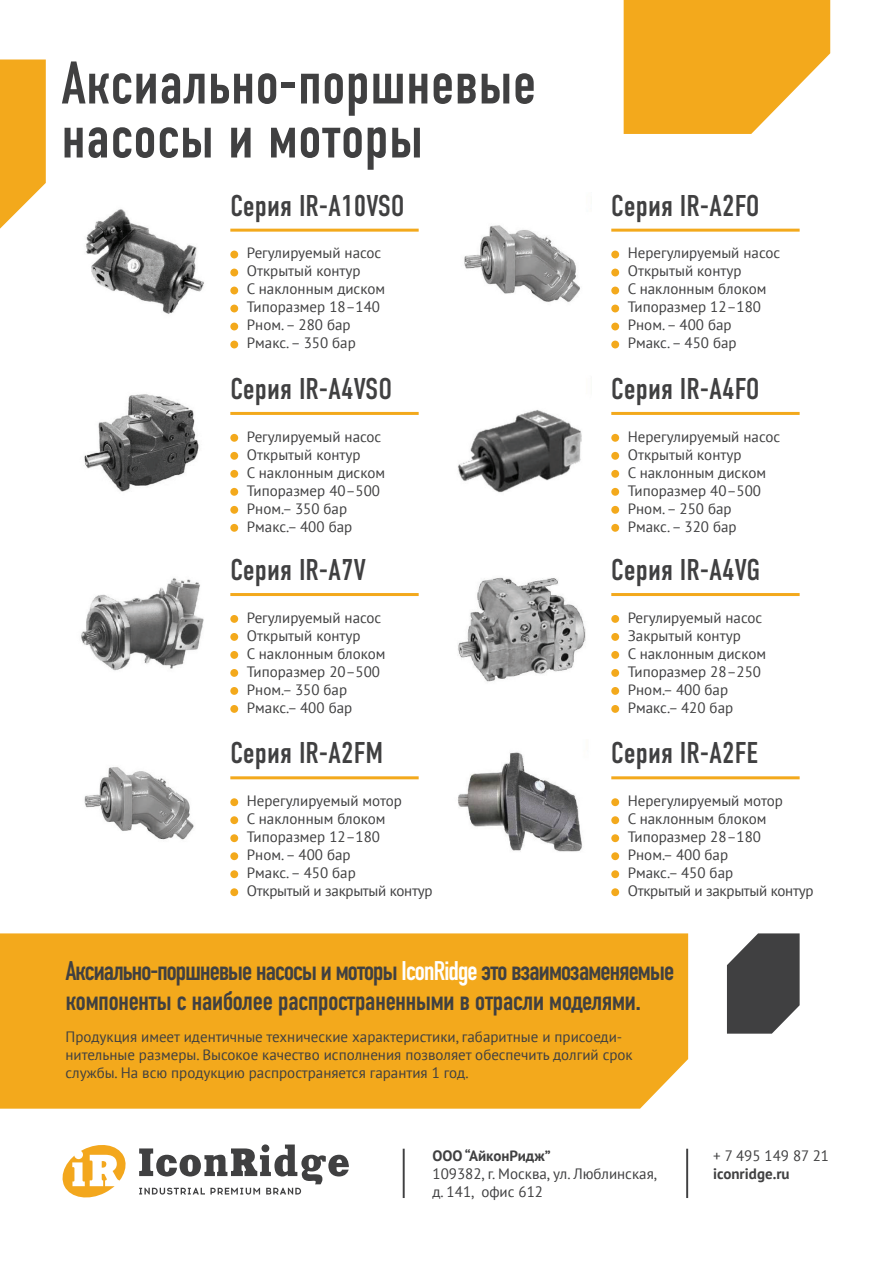
<style>
.page{position:relative;width:893px;height:1263px;background:#fff}
.page>*{position:absolute;margin:0;border:0;box-sizing:border-box;transform-origin:0 0}
.t1{font:60px/54px "DIN Condensed C";color:#404041}
.t2{font:30px "DIN Condensed C";color:#404041}
.t3{font:27px/30px "DIN Condensed C";letter-spacing:-.055em;color:#404041}
.t4{font:15px/18px "PT Sans";color:#404041}
.t5{font:700 15px "PT Sans";color:#404041}
.s1{color:#fff}
</style>
<div class="page">
<div style="left:0;top:933px;width:688px;height:176px;background:#f3a91c"></div>
<svg style="left:624px;top:0;width:206px;height:134px;background:#f4b235"></svg>
<svg style="left:727px;top:933px;width:73px;height:101px;background:#59595a"></svg>
<div style="left:611px;top:251px;width:8px;height:7px;background:#f3a91c;border-radius:50%"></div>
<div style="left:611px;top:269px;width:8px;height:7px;background:#f3a91c;border-radius:50%"></div>
<div style="left:611px;top:287px;width:8px;height:7px;background:#f3a91c;border-radius:50%"></div>
<div style="left:611px;top:305px;width:8px;height:7px;background:#f3a91c;border-radius:50%"></div>
<div style="left:611px;top:323px;width:8px;height:7px;background:#f3a91c;border-radius:50%"></div>
<div style="left:611px;top:341px;width:8px;height:7px;background:#f3a91c;border-radius:50%"></div>
<div style="left:611px;top:434px;width:8px;height:8px;background:#f3a91c;border-radius:50%"></div>
<div style="left:611px;top:452px;width:8px;height:8px;background:#f3a91c;border-radius:50%"></div>
<div style="left:611px;top:470px;width:8px;height:8px;background:#f3a91c;border-radius:50%"></div>
<div style="left:611px;top:488px;width:8px;height:8px;background:#f3a91c;border-radius:50%"></div>
<div style="left:611px;top:506px;width:8px;height:8px;background:#f3a91c;border-radius:50%"></div>
<div style="left:611px;top:524px;width:8px;height:8px;background:#f3a91c;border-radius:50%"></div>
<div style="left:611px;top:615px;width:8px;height:8px;background:#f3a91c;border-radius:50%"></div>
<div style="left:611px;top:633px;width:8px;height:8px;background:#f3a91c;border-radius:50%"></div>
<div style="left:611px;top:651px;width:8px;height:8px;background:#f3a91c;border-radius:50%"></div>
<div style="left:611px;top:669px;width:8px;height:8px;background:#f3a91c;border-radius:50%"></div>
<div style="left:611px;top:687px;width:8px;height:8px;background:#f3a91c;border-radius:50%"></div>
<div style="left:611px;top:705px;width:8px;height:8px;background:#f3a91c;border-radius:50%"></div>
<div style="left:611px;top:798px;width:8px;height:8px;background:#f3a91c;border-radius:50%"></div>
<div style="left:611px;top:816px;width:8px;height:8px;background:#f3a91c;border-radius:50%"></div>
<div style="left:611px;top:834px;width:8px;height:8px;background:#f3a91c;border-radius:50%"></div>
<div style="left:611px;top:852px;width:8px;height:8px;background:#f3a91c;border-radius:50%"></div>
<div style="left:611px;top:870px;width:8px;height:8px;background:#f3a91c;border-radius:50%"></div>
<div style="left:611px;top:888px;width:8px;height:8px;background:#f3a91c;border-radius:50%"></div>
<div style="left:230px;top:251px;width:8px;height:7px;background:#f3a91c;border-radius:50%"></div>
<div style="left:230px;top:269px;width:8px;height:7px;background:#f3a91c;border-radius:50%"></div>
<div style="left:230px;top:287px;width:8px;height:7px;background:#f3a91c;border-radius:50%"></div>
<div style="left:230px;top:305px;width:8px;height:7px;background:#f3a91c;border-radius:50%"></div>
<div style="left:230px;top:323px;width:8px;height:7px;background:#f3a91c;border-radius:50%"></div>
<div style="left:230px;top:341px;width:8px;height:7px;background:#f3a91c;border-radius:50%"></div>
<div style="left:230px;top:434px;width:8px;height:8px;background:#f3a91c;border-radius:50%"></div>
<div style="left:230px;top:452px;width:8px;height:8px;background:#f3a91c;border-radius:50%"></div>
<div style="left:230px;top:470px;width:8px;height:8px;background:#f3a91c;border-radius:50%"></div>
<div style="left:230px;top:488px;width:8px;height:8px;background:#f3a91c;border-radius:50%"></div>
<div style="left:230px;top:506px;width:8px;height:8px;background:#f3a91c;border-radius:50%"></div>
<div style="left:230px;top:524px;width:8px;height:8px;background:#f3a91c;border-radius:50%"></div>
<div style="left:230px;top:615px;width:8px;height:8px;background:#f3a91c;border-radius:50%"></div>
<div style="left:230px;top:633px;width:8px;height:8px;background:#f3a91c;border-radius:50%"></div>
<div style="left:230px;top:651px;width:8px;height:8px;background:#f3a91c;border-radius:50%"></div>
<div style="left:230px;top:669px;width:8px;height:8px;background:#f3a91c;border-radius:50%"></div>
<div style="left:230px;top:687px;width:8px;height:8px;background:#f3a91c;border-radius:50%"></div>
<div style="left:230px;top:705px;width:8px;height:8px;background:#f3a91c;border-radius:50%"></div>
<div style="left:230px;top:798px;width:8px;height:8px;background:#f3a91c;border-radius:50%"></div>
<div style="left:230px;top:816px;width:8px;height:8px;background:#f3a91c;border-radius:50%"></div>
<div style="left:230px;top:834px;width:8px;height:8px;background:#f3a91c;border-radius:50%"></div>
<div style="left:230px;top:852px;width:8px;height:8px;background:#f3a91c;border-radius:50%"></div>
<div style="left:230px;top:870px;width:8px;height:8px;background:#f3a91c;border-radius:50%"></div>
<div style="left:230px;top:888px;width:8px;height:8px;background:#f3a91c;border-radius:50%"></div>
<hr style="left:230px;top:229px;width:189px;height:3px;background:#f3a91c">
<hr style="left:230px;top:412px;width:189px;height:3px;background:#f3a91c">
<hr style="left:230px;top:593px;width:189px;height:3px;background:#f3a91c">
<hr style="left:230px;top:776px;width:189px;height:3px;background:#f3a91c">
<hr style="left:611px;top:229px;width:189px;height:3px;background:#f3a91c">
<hr style="left:611px;top:412px;width:189px;height:3px;background:#f3a91c">
<hr style="left:611px;top:593px;width:189px;height:3px;background:#f3a91c">
<hr style="left:611px;top:776px;width:189px;height:3px;background:#f3a91c">
<svg style="left:139px;top:1144px;width:210px;height:50px"></svg>
<svg style="left:62px;top:1145px;width:64px;height:53px"></svg>
<hr style="left:403px;top:1149px;width:2px;height:49px;background:#404041">
<hr style="left:686px;top:1149px;width:2px;height:49px;background:#404041">
<svg style="left:0;top:60px;width:46px;height:169px;background:#f4b53c"></svg>
<img style="left:86px;top:209px;width:118px;height:105px">
<img style="left:84px;top:394px;width:115px;height:98px">
<img style="left:81px;top:578px;width:123px;height:93px">
<img style="left:84px;top:767px;width:110px;height:73px">
<img style="left:464px;top:225px;width:116px;height:77px">
<img style="left:458px;top:410px;width:124px;height:83px">
<img style="left:458px;top:577px;width:128px;height:105px">
<img style="left:458px;top:752px;width:124px;height:100px">
<h1 class="t1" style="left:61px;top:57px;width:477px">Аксиально-поршневые насосы и моторы</h1>
<h2 class="t2" style="left:230px;top:189px;width:176px">Серия IR-A10VSO</h2>
<p class="t4" style="left:247px;top:244px;width:140px">Регулируемый насос<br>Открытый контур<br>С наклонным диском<br>Типоразмер 18–140<br>Pном. – 280 бар<br>Pмакс. – 350 бар</p>
<h2 class="t2" style="left:230px;top:373px;width:163px">Серия IR-A4VSO</h2>
<p class="t4" style="left:247px;top:427px;width:140px">Регулируемый насос<br>Открытый контур<br>С наклонным диском<br>Типоразмер 40–500<br>Pном.– 350 бар<br>Pмакс.– 400 бар</p>
<h2 class="t2" style="left:230px;top:554px;width:137px">Серия IR-A7V</h2>
<p class="t4" style="left:247px;top:608px;width:140px">Регулируемый насос<br>Открытый контур<br>С наклонным блоком<br>Типоразмер 20–500<br>Pном.– 350 бар<br>Pмакс.– 400 бар</p>
<h2 class="t2" style="left:230px;top:737px;width:154px">Серия IR-A2FM</h2>
<p class="t4" style="left:247px;top:791px;width:187px">Нерегулируемый мотор<br>С наклонным блоком<br>Типоразмер 12–180<br>Pном. – 400 бар<br>Pмакс. – 450 бар<br>Открытый и закрытый контур</p>
<h2 class="t2" style="left:611px;top:189px;width:150px">Серия IR-A2FO</h2>
<p class="t4" style="left:628px;top:244px;width:154px">Нерегулируемый насос<br>Открытый контур<br>C наклонным блоком<br>Типоразмер 12–180<br>Pном. – 400 бар<br>Pмакс. – 450 бар</p>
<h2 class="t2" style="left:611px;top:373px;width:150px">Серия IR-A4FO</h2>
<p class="t4" style="left:628px;top:427px;width:154px">Нерегулируемый насос<br>Открытый контур<br>C наклонным диском<br>Типоразмер 40–500<br>Pном. – 250 бар<br>Pмакс. – 320 бар</p>
<h2 class="t2" style="left:611px;top:554px;width:151px">Серия IR-A4VG</h2>
<p class="t4" style="left:628px;top:608px;width:140px">Регулируемый насос<br>Закрытый контур<br>С наклонным диском<br>Типоразмер 28–250<br>Pном.– 400 бар<br>Pмакс.– 420 бар</p>
<h2 class="t2" style="left:611px;top:737px;width:148px">Серия IR-A2FE</h2>
<p class="t4" style="left:628px;top:791px;width:187px">Нерегулируемый мотор<br>C наклонным блоком<br>Типоразмер 28–180<br>Pном.– 400 бар<br>Pмакс.– 450 бар<br>Открытый и закрытый контур</p>
<h3 class="t3" style="left:66px;top:956px;width:610px">Аксиально-поршневые насосы и моторы <span class="s1">IconRidge</span> это взаимозаменяемые компоненты с наиболее распространенными в отрасли моделями.</h3>
<p class="t4" style="left:66px;top:1027px;width:569px">Продукция имеет идентичные технические характеристики, габаритные и присоеди&shy;нительные размеры. Высокое качество исполнения позволяет обеспечить долгий срок службы. На всю продукцию распространяется гарантия 1 год.</p>
<p class="t5" style="left:432px;top:1146px;width:120px">ООО “АйконРидж”</p>
<p class="t4" style="left:432px;top:1165px;width:226px">109382, г. Москва, ул. Люблинская, д. 141, офис 612</p>
<p class="t4" style="left:713px;top:1147px;width:117px">+ 7 495 149 87 21</p>
<p class="t5" style="left:713px;top:1164px;width:78px">iconridge.ru</p>
</div>
